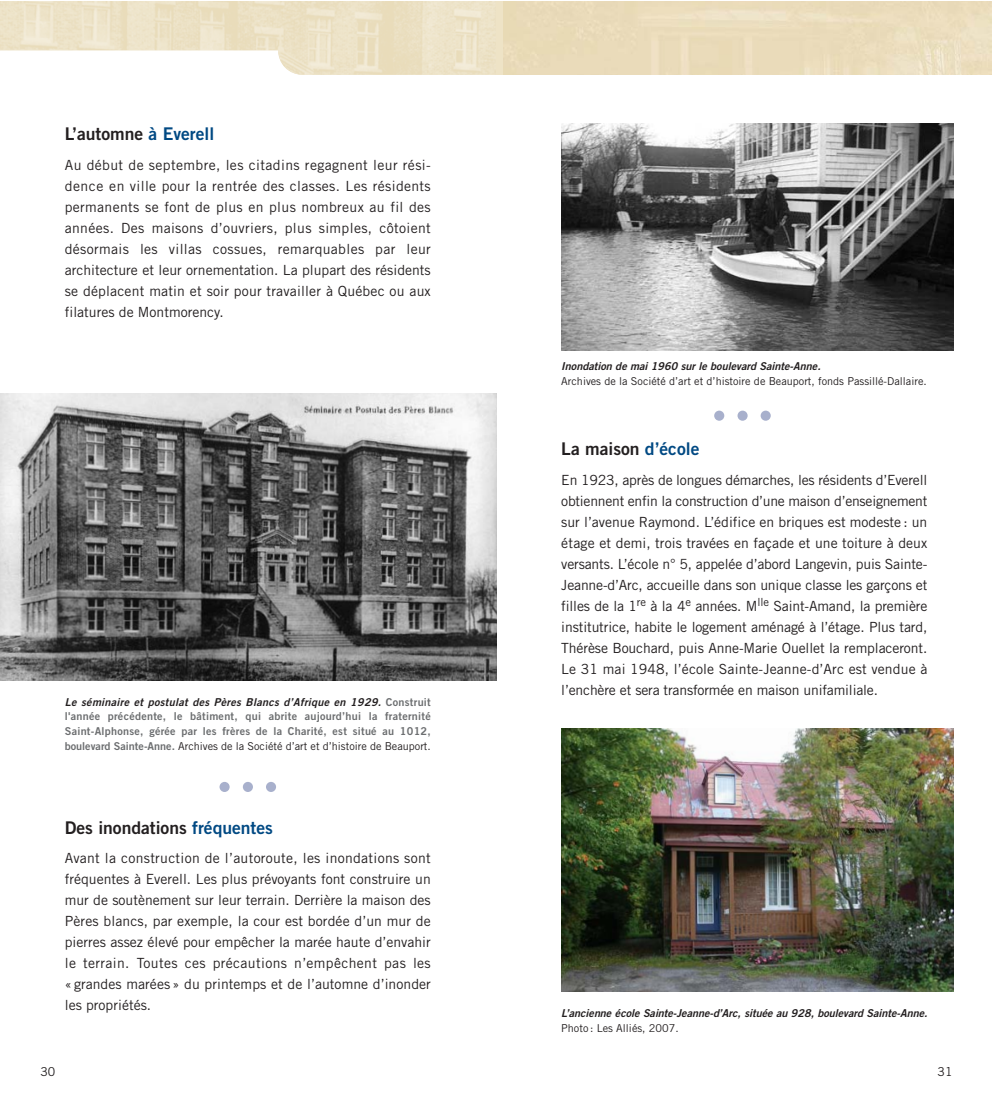
<style>
.page{position:relative;width:993px;height:1117px;background:#fff}
.page>*{position:absolute;margin:0;border:0;box-sizing:border-box;transform-origin:0 0}
.t1{font:17.5px "Trade Gothic Bold Two";color:#231f20}
.t2{font:14px/21px "Trade Gothic";color:#231f20;text-align:justify}
.t3{font:12.25px "Trade Gothic";color:#231f20}
.t4{font:10.85px/14.9px "Trade Gothic Bold Two";letter-spacing:.025em;color:#6c6e70;text-align:justify}
.t5{font:10.85px "Trade Gothic";color:#231f20}
.t6{font:italic 10.85px "Trade Gothic Bold Two";color:#231f20}
.s1{color:#004983}
.s2{font-style:italic;color:#231f20}
.s3{font-family:"Trade Gothic Bold Two";color:#6c6e70}
</style>
<div class="page">
<img style="left:561px;top:124px;width:392px;height:226px">
<img style="left:0;top:1px;width:496px;height:74px">
<img style="left:0;top:393px;width:496px;height:287px">
<div style="left:219px;top:781px;width:10px;height:10px;background:#a8b0cc;border-radius:50%"></div>
<div style="left:243px;top:781px;width:10px;height:10px;background:#a8b0cc;border-radius:50%"></div>
<div style="left:266px;top:781px;width:10px;height:10px;background:#a8b0cc;border-radius:50%"></div>
<img style="left:561px;top:728px;width:392px;height:262px">
<div style="left:714px;top:410px;width:10px;height:10px;background:#a8b0cc;border-radius:50%"></div>
<div style="left:737px;top:410px;width:10px;height:10px;background:#a8b0cc;border-radius:50%"></div>
<div style="left:760px;top:410px;width:10px;height:10px;background:#a8b0cc;border-radius:50%"></div>
<img style="left:503px;top:1px;width:487px;height:74px">
<p class="t1" style="left:65px;top:127px;width:151px">L’automne <span class="s1">à Everell</span></p>
<p class="t2" style="left:65px;top:155px;width:367px">Au début de septembre, les citadins regagnent leur rési&shy;dence en ville pour la rentrée des classes. Les résidents permanents se font de plus en plus nombreux au fil des années. Des maisons d’ouvriers, plus simples, côtoient désormais les villas cossues, remarquables par leur architecture et leur ornementation. La plupart des résidents se déplacent matin et soir pour travailler à Québec ou aux filatures de Montmorency.</p>
<p class="t4" style="left:65px;top:695px;width:367px"><span class="s2">Le séminaire et postulat des Pères Blancs d’Afrique en 1929.</span> C o n s t r u i t l'année précédente, le bâtiment, qui abrite aujourd’hui la fraternité Saint-Alphonse, gérée par les frères de la Charité, est situé au 1012,</p>
<p class="t5" style="left:65px;top:742px;width:367px"><span class="s3">boulevard Sainte-Anne.</span> Archives de la Société d’art et d’histoire de Beauport.</p>
<p class="t1" style="left:65px;top:821px;width:210px">Des inondations <span class="s1">fréquentes</span></p>
<p class="t2" style="left:65px;top:848px;width:367px">Avant la construction de l’autoroute, les inondations sont fréquentes à Everell. Les plus prévoyants font construire un mur de soutènement sur leur terrain. Derrière la maison des Pères blancs, par exemple, la cour est bordée d’un mur de pierres assez élevé pour empêcher la marée haute d’envahir le terrain. Toutes ces précautions n’empêchent pas les « grandes marées » du printemps et de l’automne d’inonder les propriétés.</p>
<p class="t6" style="left:561px;top:362px;width:263px">Inondation de mai 1960 sur le boulevard Sainte-Anne.</p>
<p class="t5" style="left:561px;top:377px;width:367px">Archives de la Société d’art et d’histoire de Beauport, fonds Passillé-Dallaire.</p>
<p class="t1" style="left:561px;top:442px;width:140px">La maison <span class="s1">d’école</span></p>
<p class="t2" style="left:561px;top:470px;width:367px">En 1923, après de longues démarches, les résidents d’Everell obtiennent enfin la construction d’une maison d’enseignement sur l’avenue Raymond. L’édifice en briques est modeste : un étage et demi, trois travées en façade et une toiture à deux versants. L’école n° 5, appelée d’abord Langevin, puis Sainte-Jeanne-d’Arc, accueille dans son unique classe les garçons et filles de la 1<sup>re</sup> à la 4<sup>e</sup> années. M<sup>lle</sup> Saint-Amand, la première institutrice, habite le logement aménagé à l’étage. Plus tard, Thérèse Bouchard, puis Anne-Marie Ouellet la remplaceront.<br>Le 31 mai 1948, l’école Sainte-Jeanne-d’Arc est vendue à l’enchère et sera transformée en maison unifamiliale.</p>
<p class="t6" style="left:561px;top:1008px;width:369px">L’ancienne école Sainte-Jeanne-d’Arc, située au 928, boulevard Sainte-Anne.</p>
<p class="t5" style="left:561px;top:1023px;width:119px">Photo : Les Alliés, 2007.</p>
<p class="t3" style="left:40px;top:1067px;width:16px">30</p>
<p class="t3" style="left:937px;top:1067px;width:16px">31</p>
</div>
